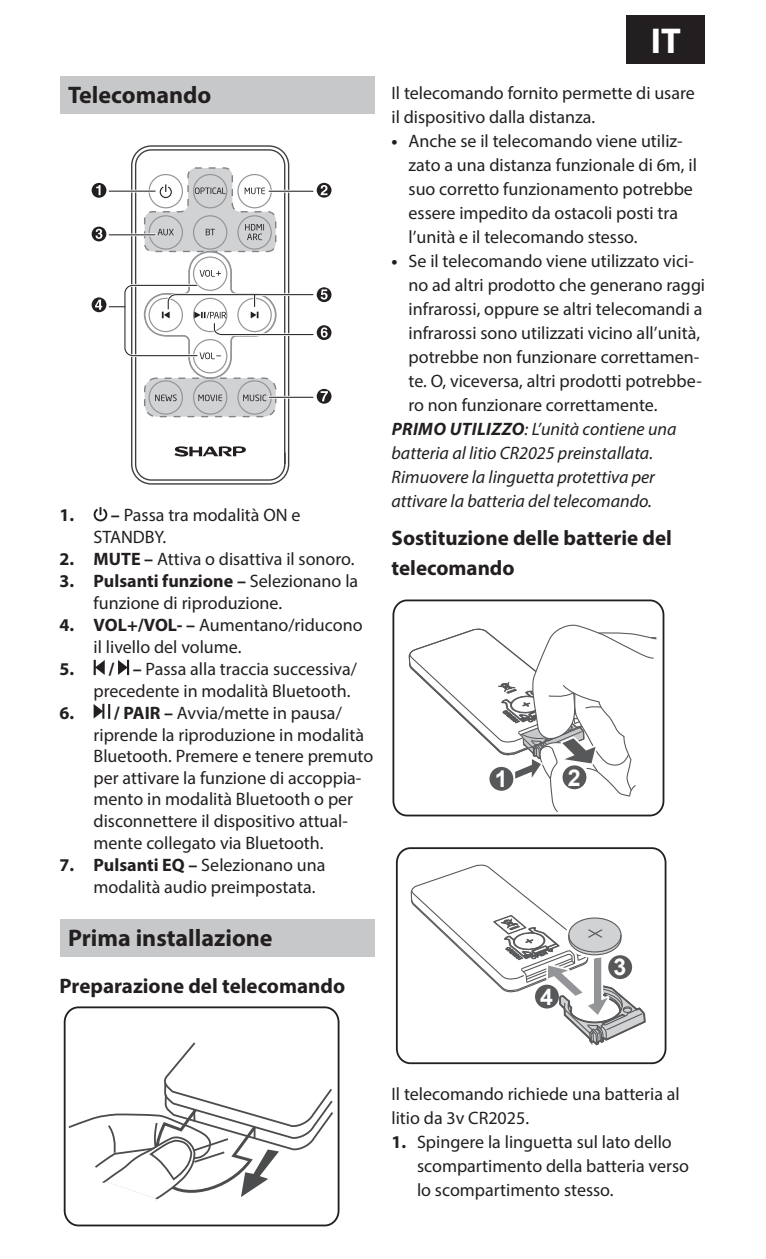
<style>
.page{position:relative;width:766px;height:1259px;background:#fff}
.page>*{position:absolute;margin:0;border:0;box-sizing:border-box;transform-origin:0 0}
.t1{font:700 36px "Myriad Pro";color:#fff}
.t2{font:700 24px "Myriad Pro";color:#231f20}
.t3{font:700 23.1px "Arial";color:#fff}
.t4{font:700 21px/30px "Myriad Pro";color:#231f20}
.t5{font:18px/21.6px "Myriad Pro";color:#231f20}
.t6{font:italic 18px "Myriad Pro";color:#231f20}
.s1{font-weight:700}
</style>
<div class="page">
<div style="left:626px;top:15px;width:79px;height:49px;background:#231f20"></div>
<div style="left:60px;top:77px;width:314px;height:37px;background:#c7c8ca"></div>
<div style="left:60px;top:919px;width:314px;height:37px;background:#c7c8ca"></div>
<svg style="left:134px;top:148px;width:152px;height:333px"></svg>
<svg style="left:267px;top:463px;width:19px;height:18px"></svg>
<svg style="left:316px;top:389px;width:15px;height:15px"></svg>
<hr style="left:269px;top:396px;width:44px;height:3px;background:#fff">
<hr style="left:269px;top:397px;width:44px;height:1px;background:#231f20">
<svg style="left:155px;top:394px;width:22px;height:7px"></svg>
<svg style="left:198px;top:394px;width:24px;height:7px"></svg>
<svg style="left:243px;top:394px;width:23px;height:7px"></svg>
<svg style="left:92px;top:167px;width:239px;height:213px"></svg>
<svg style="left:174px;top:446px;width:72px;height:10px"></svg>
<svg style="left:94px;top:507px;width:13px;height:14px"></svg>
<svg style="left:94px;top:660px;width:11px;height:15px"></svg>
<svg style="left:118px;top:660px;width:11px;height:15px"></svg>
<svg style="left:94px;top:704px;width:16px;height:15px"></svg>
<div style="left:64px;top:1006px;width:275px;height:220px;border:2px solid #231f20;border-radius:14px"></div>
<svg style="left:68px;top:1042px;width:265px;height:159px"></svg>
<div style="left:392px;top:599px;width:272px;height:217px;border:2px solid #231f20;border-radius:14px"></div>
<svg style="left:408px;top:624px;width:248px;height:188px"></svg>
<div style="left:489px;top:767px;width:24px;height:23px;background:#57585a;border-radius:50%"></div>
<div style="left:562px;top:765px;width:24px;height:24px;background:#57585a;border-radius:50%"></div>
<div style="left:396px;top:847px;width:270px;height:217px;border:2px solid #231f20;border-radius:14px"></div>
<svg style="left:410px;top:847px;width:236px;height:199px"></svg>
<div style="left:535px;top:984px;width:23px;height:24px;background:#57585a;border-radius:50%"></div>
<div style="left:608px;top:955px;width:24px;height:24px;background:#57585a;border-radius:50%"></div>
<h2 class="t2" style="left:68px;top:86px;width:145px">Telecomando</h2>
<p class="t5" style="left:94px;top:506px;width:208px;text-indent:-34px"><span class="s1">1. –</span> Passa tra modalità ON e<br>STANDBY.</p>
<p class="t5" style="left:60px;top:550px;width:296px"><span class="s1">2. MUTE –</span> Attiva o disattiva il sonoro.</p>
<p class="t5" style="left:94px;top:572px;width:266px;text-indent:-34px"><span class="s1">3. Pulsanti funzione –</span> Selezionano la funzione di riproduzione.</p>
<p class="t5" style="left:94px;top:616px;width:270px;text-indent:-34px"><span class="s1">4. VOL+/VOL- –</span> Aumentano/riducono il livello del volume.</p>
<p class="t5" style="left:94px;top:659px;width:265px;text-indent:-34px"><span class="s1">5. / –</span> Passa alla traccia successiva/ precedente in modalità Bluetooth.</p>
<p class="t5" style="left:94px;top:703px;width:281px;text-indent:-34px"><span class="s1">6. / PAIR –</span> Avvia/mette in pausa/ riprende la riproduzione in modalità Bluetooth. Premere e tenere premuto per attivare la funzione di accoppia&shy;mento in modalità Bluetooth o per disconnettere il dispositivo attual&shy;mente collegato via Bluetooth.</p>
<p class="t5" style="left:94px;top:855px;width:233px;text-indent:-34px"><span class="s1">7. Pulsanti EQ –</span> Selezionano una modalità audio preimpostata.</p>
<h2 class="t2" style="left:68px;top:928px;width:206px">Prima installazione</h2>
<p class="t4" style="left:60px;top:972px;width:287px">Preparazione del telecomando</p>
<h1 class="t1" style="left:650px;top:27px;width:31px">IT</h1>
<p class="t5" style="left:391px;top:82px;width:305px;line-height:24px">Il telecomando fornito permette di usare il dispositivo dalla distanza.</p>
<p class="t5" style="left:408px;top:130px;width:290px;line-height:24px;text-indent:-17px"><span class="s1">•</span> Anche se il telecomando viene utiliz&shy;zato a una distanza funzionale di 6m, il suo corretto funzionamento potrebbe essere impedito da ostacoli posti tra l’unità e il telecomando stesso.</p>
<p class="t5" style="left:391px;top:251px;width:304px"><span class="s1">•</span> Se il telecomando viene utilizzato vici-</p>
<p class="t5" style="left:408px;top:275px;width:298px">no ad altri prodotto che generano raggi</p>
<p class="t5" style="left:408px;top:299px;width:295px">infrarossi, oppure se altri telecomandi a</p>
<p class="t5" style="left:408px;top:323px;width:293px">infrarossi sono utilizzati vicino all’unità,</p>
<p class="t5" style="left:408px;top:347px;width:292px">potrebbe non funzionare correttamen-</p>
<p class="t5" style="left:408px;top:371px;width:295px">te. O, viceversa, altri prodotti potrebbe-</p>
<p class="t5" style="left:408px;top:395px;width:250px">ro non funzionare correttamente.</p>
<p class="t6" style="left:391px;top:422px;width:286px"><span class="s1">PRIMO UTILIZZO</span>: L’unità contiene una</p>
<p class="t6" style="left:391px;top:446px;width:263px">batteria al litio CR2025 preinstallata.</p>
<p class="t6" style="left:391px;top:470px;width:265px">Rimuovere la linguetta protettiva per</p>
<p class="t6" style="left:391px;top:494px;width:262px">attivare la batteria del telecomando.</p>
<p class="t4" style="left:391px;top:525px;width:282px">Sostituzione delle batterie del telecomando</p>
<p class="t3" style="left:494px;top:766px;width:14px">1</p>
<p class="t3" style="left:567px;top:764px;width:14px">2</p>
<p class="t3" style="left:540px;top:984px;width:14px">4</p>
<p class="t3" style="left:613px;top:954px;width:14px">3</p>
<p class="t5" style="left:391px;top:1083px;width:290px;line-height:24px">Il telecomando richiede una batteria al litio da 3v CR2025.</p>
<p class="t5" style="left:417px;top:1131px;width:273px;line-height:24px;text-indent:-26px"><span class="s1">1.</span> Spingere la linguetta sul lato dello scompartimento della batteria verso lo scompartimento stesso.</p>
</div>
